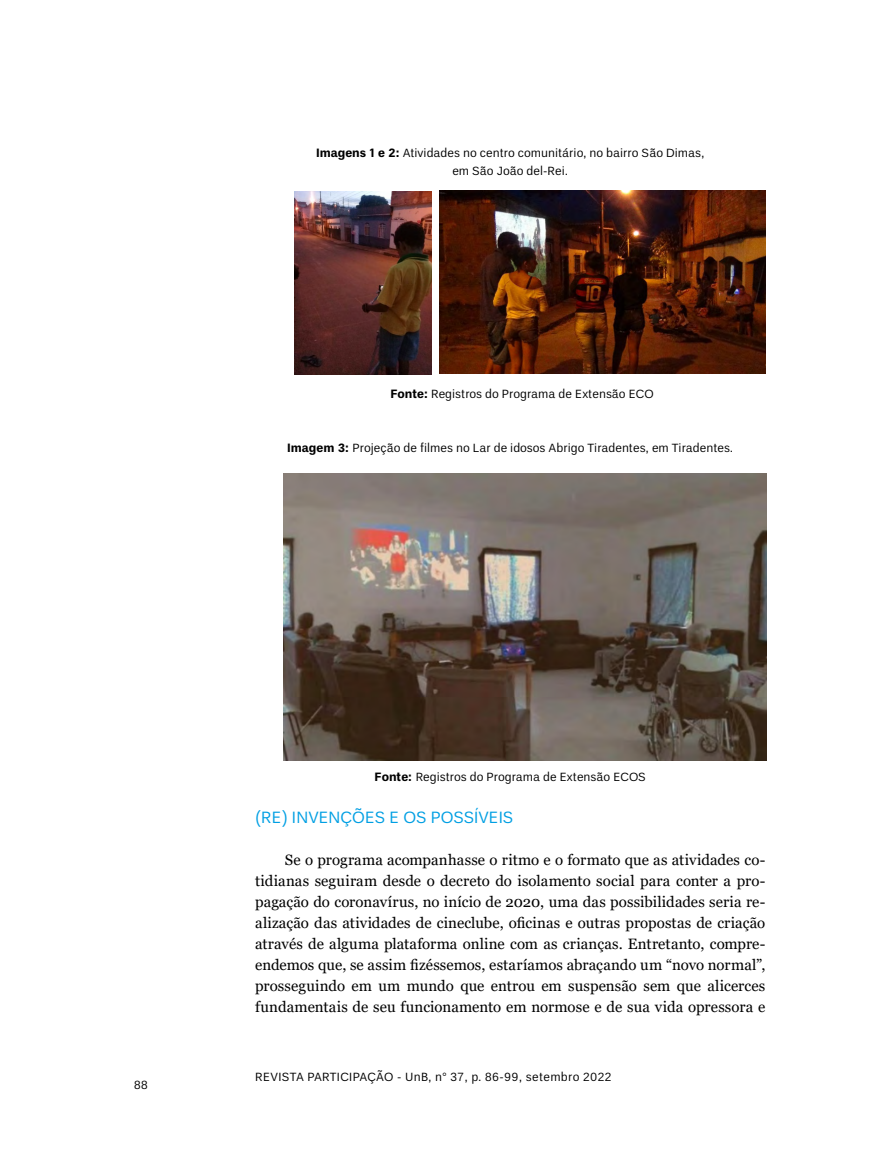
<style>
.page{position:relative;width:893px;height:1149px;background:#fff}
.page>*{position:absolute;margin:0;border:0;box-sizing:border-box;transform-origin:0 0}
.t1{font:16.5px "Un B Pro";color:#009fe3}
.t2{font:15px/21px "Georgia";letter-spacing:.005em;color:#000;text-align:justify}
.t3{font:12px/18px "Un B Pro";color:#000;text-align:center}
.t4{font:12px "Un B Pro";letter-spacing:.025em;color:#000}
.s1{font-weight:700}
</style>
<div class="page">
<img style="left:283px;top:473px;width:484px;height:287px">
<img style="left:294px;top:191px;width:138px;height:183px">
<img style="left:440px;top:191px;width:325px;height:183px">
<p class="t3" style="left:316px;top:144px;width:390px"><span class="s1">Imagens 1 e 2:</span> Atividades no centro comunitário, no bairro São Dimas, em São João del-Rei.</p>
<p class="t3" style="left:390px;top:385px;width:265px"><span class="s1">Fonte:</span> Registros do Programa de Extensão ECO</p>
<p class="t3" style="left:287px;top:439px;width:448px"><span class="s1">Imagem 3:</span> Projeção de filmes no Lar de idosos Abrigo Tiradentes, em Tiradentes.</p>
<p class="t3" style="left:134px;top:1075px;width:15px">88</p>
<p class="t3" style="left:375px;top:767px;width:273px"><span class="s1">Fonte:</span> Registros do Programa de Extensão ECOS</p>
<p class="t1" style="left:255px;top:807px;width:260px">(RE) INVENÇÕES E OS POSSÍVEIS</p>
<p class="t2" style="left:255px;top:849px;width:512px;text-indent:30px">Se o programa acompanhasse o ritmo e o formato que as atividades co&shy;tidianas seguiram desde o decreto do isolamento social para conter a pro&shy;pagação do coronavírus, no início de 2020, uma das possibilidades seria re&shy;alização das atividades de cineclube, oficinas e outras propostas de criação através de alguma plataforma online com as crianças. Entretanto, compre&shy;endemos que, se assim fizéssemos, estaríamos abraçando um “novo normal”, prosseguindo em um mundo que entrou em suspensão sem que alicerces fundamentais de seu funcionamento em normose e de sua vida opressora e</p>
<p class="t4" style="left:255px;top:1069px;width:358px">REVISTA PARTICIPAÇÃO - UnB, n° 37, p. 86-99, setembro 2022</p>
</div>
